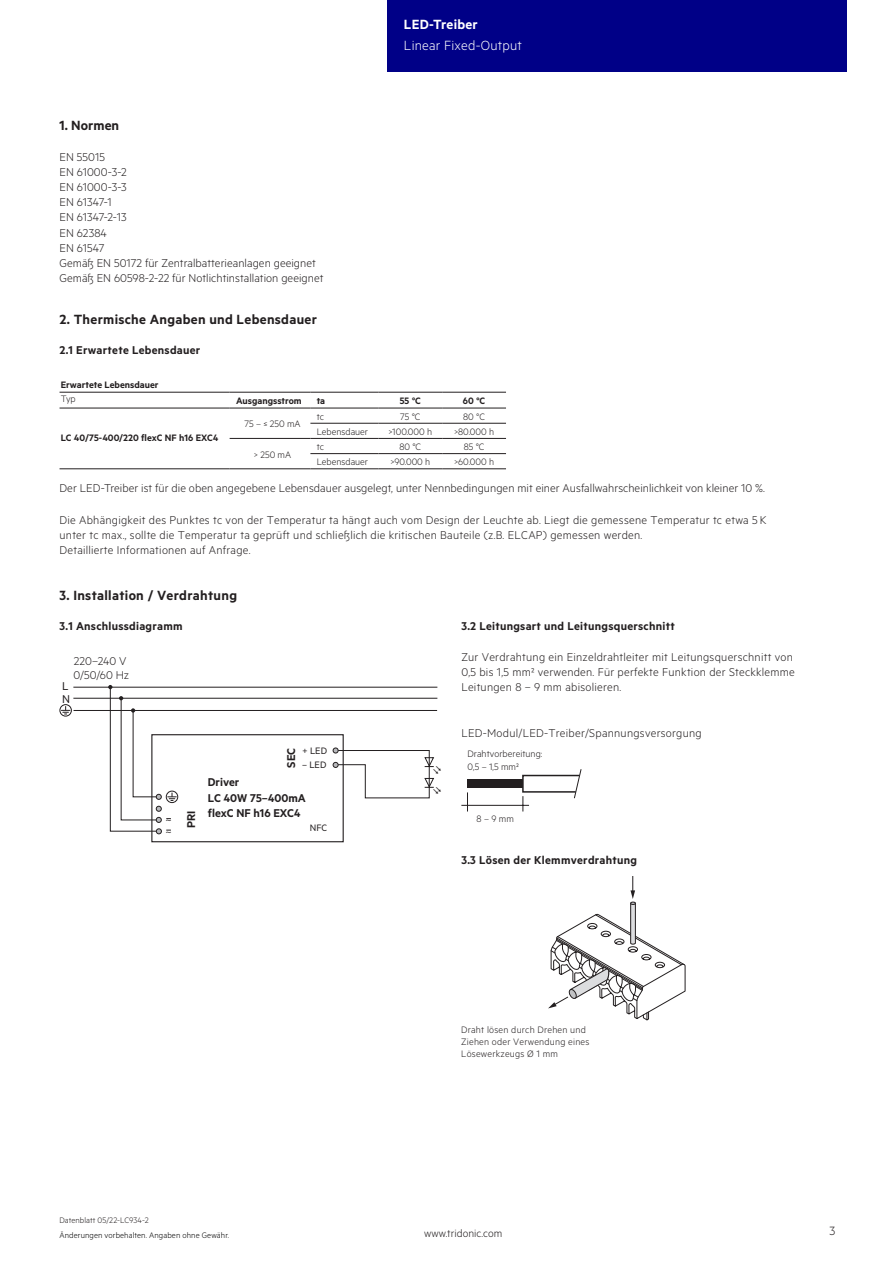
<style>
.page{position:relative;width:893px;height:1263px;background:#fff}
.page>*{position:absolute;margin:0;border:0;box-sizing:border-box;transform-origin:0 0}
.t1{font:15px "Tridonic Metric Print Semi";letter-spacing:.02em;color:#231f20}
.t2{font:15px "Tridonic Metric Print Light";letter-spacing:.015em;color:#fff}
.t3{font:15px "Tridonic Metric Print Semi";letter-spacing:.015em;color:#fff}
.t4{font:13.5px "Tridonic Metric Print Light";color:#231f20}
.t5{font:12.75px/15.1px "Tridonic Metric Print Light";letter-spacing:.02em;color:#231f20}
.t6{font:12.75px "Tridonic Metric Print Semi";letter-spacing:.02em;color:#231f20}
.t7{font:12.75px/15.3px "Tridonic Metric Print Semi";color:#231f20}
.t8{font:12.75px/13px "Tridonic Metric Print Regular";color:#231f20}
.t9{font:12px "Tridonic Metric Print Light";letter-spacing:.005em;color:#231f20}
.t10{font:10.5px/12px "Tridonic Metric Print Light";letter-spacing:.005em;color:#231f20}
.t11{font:10.5px "Tridonic Metric Print Semi";color:#231f20}
.t12{font:10.5px "Tridonic Metric Print Regular";color:#231f20}
.t13{font:10.5px "Helvetica Neue LTW1 G";color:#231f20}
.t14{font:9px "Tridonic Metric Print Light";letter-spacing:.01em;color:#000}
.t15{font:9px "Tridonic Metric Print Light";letter-spacing:.005em;color:#231f20}
</style>
<div class="page">
<div style="left:387px;top:0;width:459px;height:72px;background:#000087"></div>
<div style="left:467px;top:779px;width:56px;height:9px;background:#231f20"></div>
<svg style="left:467px;top:792px;width:1px;height:19px"></svg>
<hr style="left:461px;top:805px;width:68px;height:1px;background:#231f20">
<svg style="left:521px;top:769px;width:60px;height:42px"></svg>
<svg style="left:548px;top:876px;width:137px;height:144px"></svg>
<hr style="left:60px;top:392px;width:170px;height:1px;background:#231f20">
<hr style="left:60px;top:408px;width:170px;height:1px;background:#231f20">
<hr style="left:230px;top:392px;width:80px;height:1px;background:#231f20">
<hr style="left:310px;top:392px;width:68px;height:1px;background:#231f20">
<hr style="left:378px;top:392px;width:64px;height:1px;background:#231f20">
<hr style="left:442px;top:392px;width:64px;height:1px;background:#231f20">
<hr style="left:230px;top:408px;width:80px;height:1px;background:#231f20">
<hr style="left:310px;top:408px;width:68px;height:1px;background:#231f20">
<hr style="left:378px;top:408px;width:64px;height:1px;background:#231f20">
<hr style="left:442px;top:408px;width:64px;height:1px;background:#231f20">
<hr style="left:230px;top:438px;width:80px;height:1px;background:#231f20">
<hr style="left:310px;top:438px;width:68px;height:1px;background:#231f20">
<hr style="left:230px;top:468px;width:80px;height:1px;background:#231f20">
<hr style="left:310px;top:468px;width:68px;height:1px;background:#231f20">
<hr style="left:310px;top:423px;width:68px;height:1px;background:#231f20">
<hr style="left:310px;top:453px;width:68px;height:1px;background:#231f20">
<hr style="left:378px;top:423px;width:64px;height:1px;background:#231f20">
<hr style="left:442px;top:423px;width:64px;height:1px;background:#231f20">
<hr style="left:378px;top:453px;width:64px;height:1px;background:#231f20">
<hr style="left:442px;top:453px;width:64px;height:1px;background:#231f20">
<hr style="left:60px;top:468px;width:170px;height:1px;background:#231f20">
<hr style="left:378px;top:438px;width:64px;height:1px;background:#231f20">
<hr style="left:442px;top:438px;width:64px;height:1px;background:#231f20">
<hr style="left:378px;top:468px;width:64px;height:1px;background:#231f20">
<hr style="left:442px;top:468px;width:64px;height:1px;background:#231f20">
<svg style="left:60px;top:685px;width:378px;height:149px"></svg>
<p class="t1" style="left:60px;top:117px;width:61px">1. Normen</p>
<p class="t5" style="left:60px;top:149px;width:265px">EN 55015<br>EN 61000-3-2<br>EN 61000-3-3<br>EN 61347-1<br>EN 61347-2-13<br>EN 62384<br>EN 61547<br>Gemäß EN 50172 für Zentralbatterieanlagen geeignet<br>Gemäß EN 60598-2-22 für Notlichtinstallation geeignet</p>
<p class="t1" style="left:60px;top:310px;width:259px">2. Thermische Angaben und Lebensdauer</p>
<p class="t6" style="left:60px;top:342px;width:142px">2.1 Erwartete Lebensdauer</p>
<p class="t3" style="left:404px;top:15px;width:75px">LED-Treiber</p>
<p class="t2" style="left:404px;top:37px;width:120px">Linear Fixed-Output</p>
<p class="t11" style="left:61px;top:378px;width:99px">Erwartete Lebensdauer</p>
<p class="t10" style="left:61px;top:393px;width:16px">Typ</p>
<p class="t11" style="left:236px;top:394px;width:67px">Ausgangsstrom</p>
<p class="t11" style="left:317px;top:394px;width:10px">ta</p>
<p class="t11" style="left:400px;top:394px;width:22px">55 °C</p>
<p class="t11" style="left:463px;top:394px;width:24px">60 °C</p>
<p class="t11" style="left:61px;top:431px;width:159px">LC 40/75-400/220 flexC NF h16 EXC4</p>
<p class="t10" style="left:317px;top:410px;width:9px">tc</p>
<p class="t10" style="left:400px;top:410px;width:22px">75 °C</p>
<p class="t10" style="left:463px;top:410px;width:23px">80 °C</p>
<p class="t10" style="left:317px;top:425px;width:53px">Lebensdauer</p>
<p class="t10" style="left:388px;top:425px;width:45px">&gt;100.000 h</p>
<p class="t10" style="left:454px;top:425px;width:42px">&gt;80.000 h</p>
<p class="t10" style="left:244px;top:417px;width:58px">75 – ≤ 250 mA</p>
<p class="t10" style="left:317px;top:440px;width:9px">tc</p>
<p class="t10" style="left:399px;top:440px;width:23px">80 °C</p>
<p class="t10" style="left:464px;top:440px;width:22px">85 °C</p>
<p class="t10" style="left:317px;top:455px;width:53px">Lebensdauer</p>
<p class="t10" style="left:390px;top:455px;width:41px">&gt;90.000 h</p>
<p class="t10" style="left:454px;top:455px;width:42px">&gt;60.000 h</p>
<p class="t10" style="left:254px;top:448px;width:39px">&gt; 250 mA</p>
<p class="t5" style="left:60px;top:480px;width:707px">Der LED-Treiber ist für die oben angegebene Lebensdauer ausgelegt, unter Nennbedingungen mit einer Ausfallwahrscheinlichkeit von kleiner 10 %.</p>
<p class="t5" style="left:60px;top:512px;width:709px">Die Abhängigkeit des Punktes tc von der Temperatur ta hängt auch vom Design der Leuchte ab. Liegt die gemessene Temperatur tc etwa 5 K unter tc max., sollte die Temperatur ta geprüft und schließlich die kritischen Bauteile (z.B. ELCAP) gemessen werden.<br>Detaillierte Informationen auf Anfrage.</p>
<p class="t1" style="left:60px;top:587px;width:179px">3. Installation / Verdrahtung</p>
<p class="t6" style="left:60px;top:619px;width:124px">3.1 Anschlussdiagramm</p>
<p class="t5" style="left:74px;top:653px;width:54px">220–240 V</p>
<p class="t5" style="left:74px;top:667px;width:57px">0/50/60 Hz</p>
<p class="t8" style="left:62px;top:679px;width:9px">L<br>N</p>
<p class="t13" style="left:166px;top:813px;width:8px">~</p>
<p class="t13" style="left:166px;top:824px;width:8px">~</p>
<p class="t6" style="left:184px;top:828px;width:19px;rotate:-90deg">PRI</p>
<p class="t12" style="left:302px;top:744px;width:27px">+ LED</p>
<p class="t12" style="left:302px;top:758px;width:26px">– LED</p>
<p class="t6" style="left:284px;top:767px;width:21px;rotate:-90deg">SEC</p>
<p class="t7" style="left:208px;top:774px;width:100px">Driver<br>LC 40W 75–400mA flexC NF h16 EXC4</p>
<p class="t12" style="left:310px;top:822px;width:19px">NFC</p>
<p class="t15" style="left:60px;top:1215px;width:91px">Datenblatt 05/22-LC934-2</p>
<p class="t6" style="left:461px;top:619px;width:215px">3.2 Leitungsart und Leitungsquerschnitt</p>
<p class="t5" style="left:461px;top:649px;width:335px">Zur Verdrahtung ein Einzeldrahtleiter mit Leitungsquerschnitt von<br>0,5 bis 1,5 mm² verwenden. Für perfekte Funktion der Steckklemme<br>Leitungen 8 – 9 mm abisolieren.</p>
<p class="t5" style="left:461px;top:725px;width:242px">LED-Modul/LED-Treiber/Spannungsversorgung</p>
<p class="t10" style="left:467px;top:747px;width:76px;line-height:12.6px">Drahtvorbereitung:<br>0,5 – 1,5 mm²</p>
<p class="t10" style="left:477px;top:812px;width:39px">8 – 9 mm</p>
<p class="t6" style="left:461px;top:853px;width:177px">3.3 Lösen der Klemmverdrahtung</p>
<p class="t10" style="left:461px;top:1023px;width:130px">Draht lösen durch Drehen und<br>Ziehen oder Verwendung eines<br>Lösewerkzeugs Ø 1 mm</p>
<p class="t14" style="left:60px;top:1229px;width:171px">Änderungen vorbehalten. Angaben ohne Gewähr.</p>
<p class="t9" style="left:424px;top:1227px;width:80px">www.tridonic.com</p>
<p class="t4" style="left:829px;top:1223px;width:7px">3</p>
</div>
